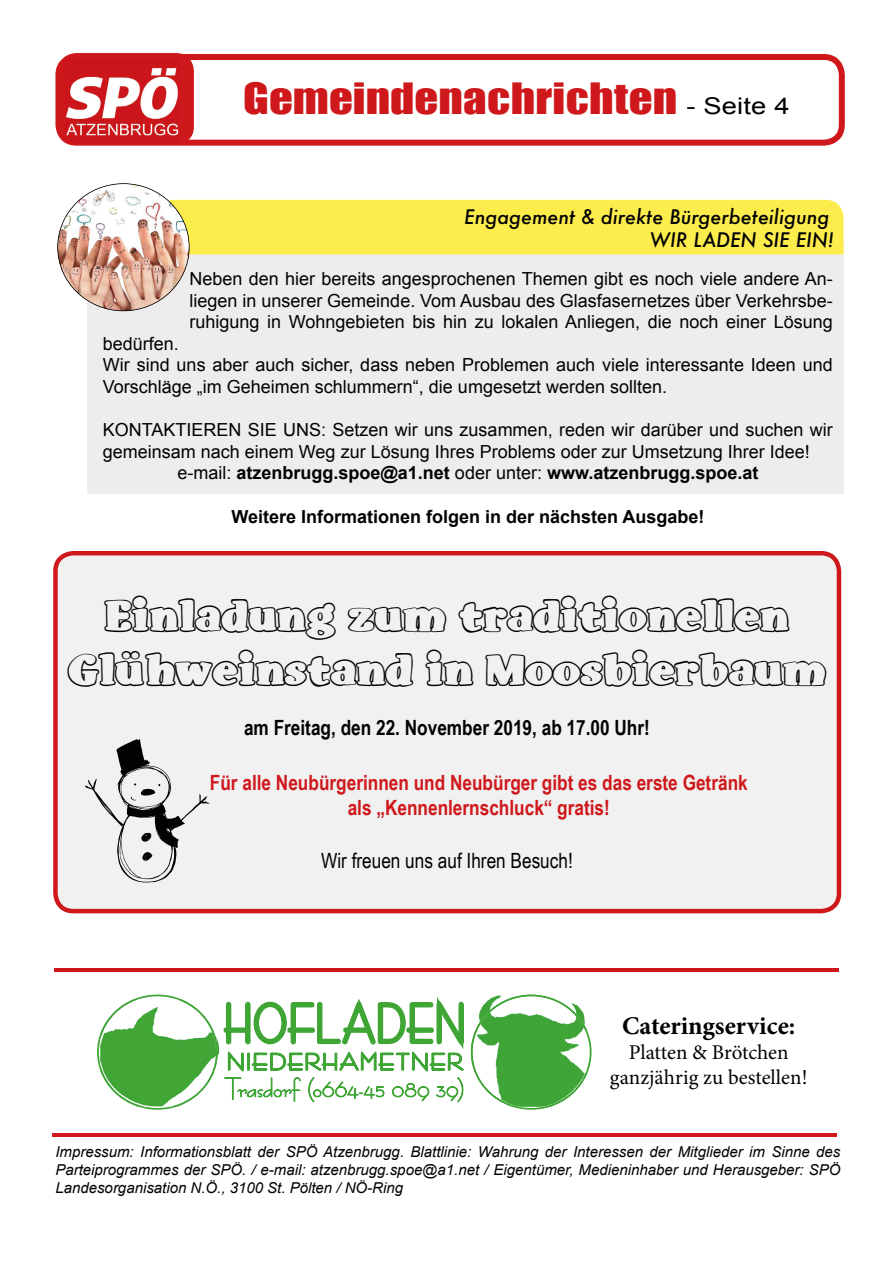
<style>
.page{position:relative;width:893px;height:1263px;background:#fff}
.page>*{position:absolute;margin:0;border:0;box-sizing:border-box;transform-origin:0 0}
.t1{font:51px "xmascartoon";color:#020203}
.t2{font:45px/54px "LD Olive Outline";color:#020203;text-align:center;scale:1.1 1}
.t3{font:39.6px "Impact";letter-spacing:.005em;color:#cf181c;scale:1.18 1}
.t4{font:700 25.5px "Minion Pro";color:#020203}
.t5{font:700 21px/25.2px "Arial Narrow";color:#cf181c;text-align:center}
.t6{font:700 21px "Arial Narrow";color:#020203}
.t7{font:21px/25.2px "Minion Pro";color:#020203;text-align:center}
.t8{font:21px "Arial Narrow";color:#020203}
.t9{font:italic 500 19.5px/23.4px "Futura";color:#020203;text-align:right}
.t10{font:18px/21.6px "Arial";color:#020203;text-align:justify}
.t11{font:700 18px "Arial";color:#020203}
.t12{font:italic 15px/18px "Arial";color:#020203;text-align:justify}
.s1{font-family:"Arial";font-size:23.1px;color:#020203}
.s2{font-weight:400}
</style>
<div class="page">
<div style="left:53px;top:551px;width:788px;height:362px;background:#f1f1f1"></div>
<svg style="left:55px;top:54px;width:790px;height:92px"></svg>
<hr style="left:52px;top:1133px;width:785px;height:3px;background:#cf181c">
<div style="left:58px;top:53px;width:136px;height:91px;background:#cf181c;border-radius:18px"></div>
<img style="left:65px;top:68px;width:114px;height:75px">
<svg style="left:513px;top:1028px;width:79px;height:82px"></svg>
<img style="left:471px;top:994px;width:115px;height:113px">
<svg style="left:97px;top:994px;width:367px;height:116px"></svg>
<img style="left:100px;top:999px;width:118px;height:107px">
<hr style="left:54px;top:968px;width:785px;height:3px;background:#cf181c">
<div style="left:87px;top:243px;width:756px;height:250px;background:#eeedee"></div>
<svg style="left:57px;top:183px;width:786px;height:128px"></svg>
<h3 class="t3" style="left:243px;top:68px;width:465px">Gemeindenachrichten <span class="s1">- Seite 4</span></h3>
<p class="t9" style="left:464px;top:204px;width:371px">Engagement &amp; direkte Bürgerbeteiligung<br>WIR LADEN SIE EIN!</p>
<p class="t10" style="left:190px;top:268px;width:645px">Neben den hier bereits angesprochenen Themen gibt es noch viele andere An&shy;liegen in unserer Gemeinde. Vom Ausbau des Glasfasernetzes über Verkehrsbe&shy;ruhigung in Wohngebieten bis hin zu lokalen Anliegen, die noch einer Lösung</p>
<p class="t10" style="left:103px;top:333px;width:731px;text-align:left">bedürfen.<br>Wir sind uns aber auch sicher, dass neben Problemen auch viele interessante Ideen und<br>Vorschläge „im Geheimen schlummern“, die umgesetzt werden sollten.</p>
<p class="t10" style="left:103px;top:419px;width:731px">KONTAKTIEREN SIE UNS: Setzen wir uns zusammen, reden wir darüber und suchen wir</p>
<p class="t10" style="left:103px;top:441px;width:708px">gemeinsam nach einem Weg zur Lösung Ihres Problems oder zur Umsetzung Ihrer Idee!</p>
<p class="t11" style="left:177px;top:461px;width:583px"><span class="s2">e-mail:</span> atzenbrugg.spoe@a1.net <span class="s2">oder unter:</span> www.atzenbrugg.spoe.at</p>
<p class="t11" style="left:231px;top:504px;width:475px">Weitere Informationen folgen in der nächsten Ausgabe!</p>
<h2 class="t2" style="left:68px;top:587px;width:690px">Einladung zum traditionellen<br>Glühweinstand in Moosbierbaum</h2>
<p class="t6" style="left:244px;top:711px;width:407px">am Freitag, den 22. November 2019, ab 17.00 Uhr!</p>
<h1 class="t1" style="left:85px;top:835px;width:132px">k</h1>
<p class="t5" style="left:210px;top:769px;width:539px">Für alle Neubürgerinnen und Neubürger gibt es das erste Getränk als „Kennenlernschluck“ gratis!</p>
<p class="t8" style="left:321px;top:845px;width:253px">Wir freuen uns auf Ihren Besuch!</p>
<h3 class="t4" style="left:622px;top:1008px;width:175px">Cateringservice:</h3>
<p class="t7" style="left:610px;top:1040px;width:199px">Platten &amp; Brötchen ganzjährig zu bestellen!</p>
<p class="t12" style="left:55px;top:1143px;width:786px">Impressum: Informationsblatt der SPÖ Atzenbrugg. Blattlinie: Wahrung der Interessen der Mitglieder im Sinne des Parteiprogrammes der SPÖ. / e-mail: atzenbrugg.spoe@a1.net / Eigentümer, Medieninhaber und Herausgeber: SPÖ Landesorganisation N.Ö., 3100 St. Pölten / NÖ-Ring</p>
</div>
